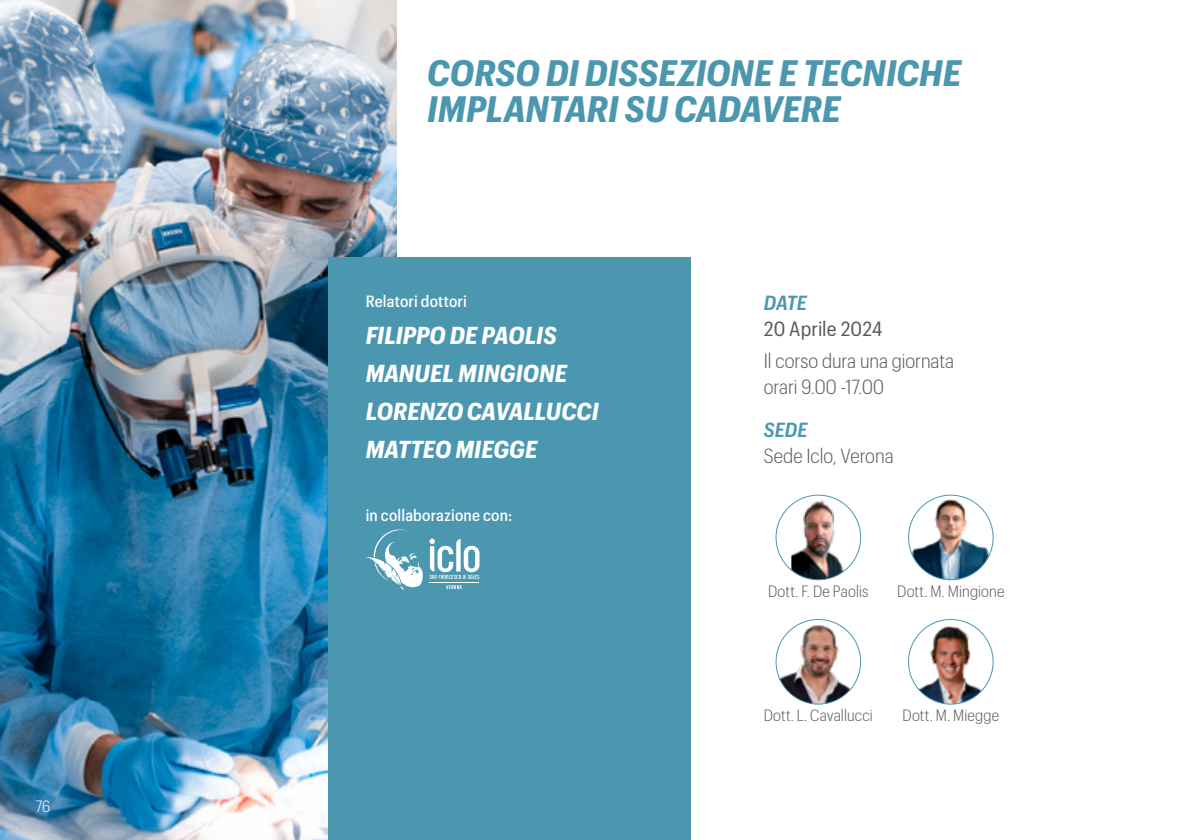
<style>
.page{position:relative;width:1191px;height:840px;background:#fff}
.page>*{position:absolute;margin:0;border:0;box-sizing:border-box;transform-origin:0 0}
.t1{font:italic 700 36px/36px "Graphik Compact";color:#4c97b0}
.t2{font:italic 700 24px/37.6px "Graphik Compact";color:#fff}
.t3{font:300 20px/26px "Graphik Compact";color:#575756}
.t4{font:20px "Graphik Compact";letter-spacing:.005em;color:#575756}
.t5{font:italic 600 20px "Graphik Compact";letter-spacing:-.005em;color:#4c97b0}
.t6{font:300 16px "Graphik Compact";letter-spacing:.01em;color:#575756}
.t7{font:500 16px "Graphik Compact";letter-spacing:.015em;color:#fff}
.t8{font:300 16px "Graphik Compact";color:#fff}
</style>
<div class="page">
<img style="left:0;top:0;width:397px;height:839px">
<div style="left:328px;top:257px;width:363px;height:582px;background:#4c97b0"></div>
<hr style="left:429px;top:581px;width:50px;height:1px;background:#fff">
<svg style="left:446px;top:585px;width:15px;height:3px"></svg>
<svg style="left:429px;top:538px;width:50px;height:40px"></svg>
<svg style="left:366px;top:529px;width:57px;height:62px"></svg>
<img style="left:911px;top:626px;width:73px;height:77px">
<img style="left:908px;top:499px;width:85px;height:80px">
<img style="left:776px;top:624px;width:78px;height:79px">
<img style="left:791px;top:496px;width:54px;height:83px">
<p class="t8" style="left:35px;top:794px;width:16px">76</p>
<h1 class="t1" style="left:427px;top:52px;width:536px">CORSO DI DISSEZIONE E TECNICHE<br>IMPLANTARI SU CADAVERE</h1>
<p class="t7" style="left:366px;top:289px;width:103px">Relatori dottori</p>
<h2 class="t2" style="left:366px;top:315px;width:234px">FILIPPO DE PAOLIS<br>MANUEL MINGIONE<br>LORENZO CAVALLUCCI<br>MATTEO MIEGGE</h2>
<p class="t7" style="left:366px;top:503px;width:148px">in collaborazione con:</p>
<p class="t5" style="left:763px;top:288px;width:45px">DATE</p>
<p class="t4" style="left:763px;top:314px;width:120px">20 Aprile 2024</p>
<p class="t3" style="left:763px;top:346px;width:192px">Il corso dura una giornata orari 9.00 -17.00</p>
<p class="t5" style="left:763px;top:414px;width:45px">SEDE</p>
<p class="t3" style="left:763px;top:441px;width:131px">Sede Iclo, Verona</p>
<p class="t6" style="left:768px;top:579px;width:102px">Dott. F. De Paolis</p>
<p class="t6" style="left:897px;top:579px;width:109px">Dott. M. Mingione</p>
<p class="t6" style="left:763px;top:704px;width:111px">Dott. L. Cavallucci</p>
<p class="t6" style="left:902px;top:704px;width:98px">Dott. M. Miegge</p>
</div>
